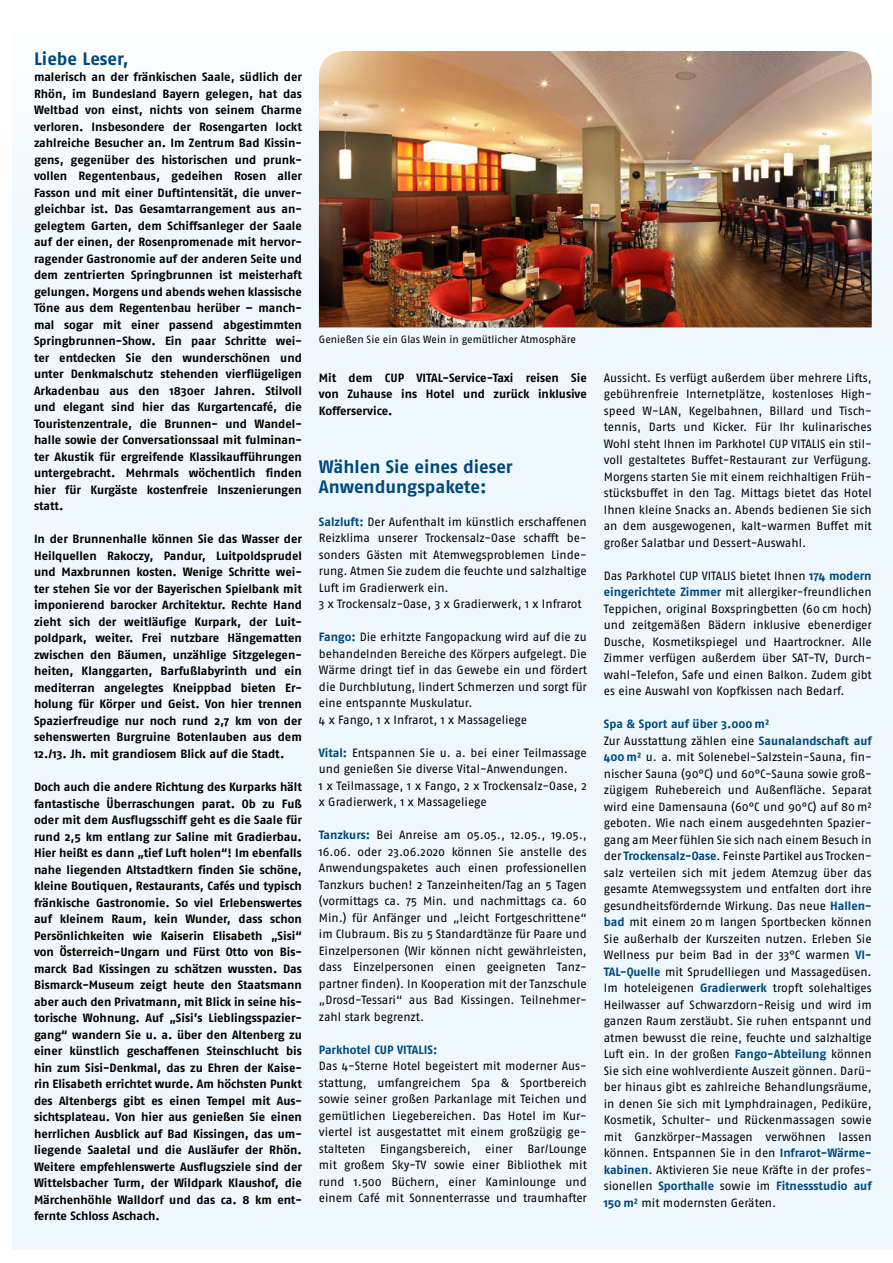
<style>
.page{position:relative;width:893px;height:1263px;background:#fff}
.page>*{position:absolute;margin:0;border:0;box-sizing:border-box;transform-origin:0 0}
.t1{font:700 18px/19.5px "Fago OT";letter-spacing:-.005em;color:#00487c}
.t2{font:12px/16.5px "Fago OT";letter-spacing:-.005em;color:#000;text-align:justify}
.t3{font:700 12px/16.5px "Fago OT";color:#000;text-align:justify}
.t4{font:700 12px "Fago OT";color:#00487c}
.t5{font:10.5px "Fago OT";color:#000}
.s1{font-weight:700;color:#00487c}
</style>
<div class="page">
<div style="left:13px;top:13px;width:880px;height:1237px;background:#eef8fe"></div>
<img style="left:319px;top:51px;width:553px;height:276px">
<h1 class="t1" style="left:34px;top:49px;width:96px">Liebe Leser,</h1>
<p class="t3" style="left:34px;top:69px;width:269px">malerisch an der fränkischen Saale, südlich der Rhön, im Bundesland Bayern gelegen, hat das Weltbad von einst, nichts von seinem Charme verloren. Insbesondere der Rosengarten lockt zahlreiche Besucher an. Im Zentrum Bad Kissin&shy;gens, gegenüber des historischen und prunk&shy;vollen Regentenbaus, gedeihen Rosen aller Fasson und mit einer Duftintensität, die unver&shy;gleichbar ist. Das Gesamtarrangement aus an&shy;gelegtem Garten, dem Schiffsanleger der Saale auf der einen, der Rosenpromenade mit hervor&shy;ragender Gastronomie auf der anderen Seite und dem zentrierten Springbrunnen ist meisterhaft gelungen. Morgens und abends wehen klassische Töne aus dem Regentenbau herüber – manch&shy;mal sogar mit einer passend abgestimmten Springbrunnen-Show. Ein paar Schritte wei&shy;ter entdecken Sie den wunderschönen und unter Denkmalschutz stehenden vierflügeligen Arkadenbau aus den 1830er Jahren. Stilvoll und elegant sind hier das Kurgartencafé, die Touristenzentrale, die Brunnen- und Wandel&shy;halle sowie der Conversationssaal mit fulminan&shy;ter Akustik für ergreifende Klassikaufführungen untergebracht. Mehrmals wöchentlich finden hier für Kurgäste kostenfreie Inszenierungen statt.</p>
<p class="t3" style="left:34px;top:531px;width:270px">In der Brunnenhalle können Sie das Wasser der Heilquellen Rakoczy, Pandur, Luitpoldsprudel und Maxbrunnen kosten. Wenige Schritte wei&shy;ter stehen Sie vor der Bayerischen Spielbank mit imponierend barocker Architektur. Rechte Hand zieht sich der weitläufige Kurpark, der Luit&shy;poldpark, weiter. Frei nutzbare Hängematten zwischen den Bäumen, unzählige Sitzgelegen&shy;heiten, Klanggarten, Barfußlabyrinth und ein mediterran angelegtes Kneippbad bieten Er&shy;holung für Körper und Geist. Von hier trennen Spazierfreudige nur noch rund 2,7 km von der sehenswerten Burgruine Botenlauben aus dem 12./13. Jh. mit grandiosem Blick auf die Stadt.</p>
<p class="t3" style="left:34px;top:778px;width:270px">Doch auch die andere Richtung des Kurparks hält fantastische Überraschungen parat. Ob zu Fuß oder mit dem Ausflugsschiff geht es die Saale für rund 2,5 km entlang zur Saline mit Gradierbau.<br>Hier heißt es dann „tief Luft holen“! Im ebenfalls nahe liegenden Altstadtkern finden Sie schöne, kleine Boutiquen, Restaurants, Cafés und typisch fränkische Gastronomie. So viel Erlebenswertes auf kleinem Raum, kein Wunder, dass schon Persönlichkeiten wie Kaiserin Elisabeth „Sisi“ von Österreich-Ungarn und Fürst Otto von Bis&shy;marck Bad Kissingen zu schätzen wussten. Das Bismarck-Museum zeigt heute den Staatsmann aber auch den Privatmann, mit Blick in seine his&shy;torische Wohnung. Auf „Sisi’s Lieblingsspazier&shy;gang“ wandern Sie u. a. über den Altenberg zu einer künstlich geschaffenen Steinschlucht bis hin zum Sisi-Denkmal, das zu Ehren der Kaise&shy;rin Elisabeth errichtet wurde. Am höchsten Punkt des Altenbergs gibt es einen Tempel mit Aus&shy;sichtsplateau. Von hier aus genießen Sie einen herrlichen Ausblick auf Bad Kissingen, das um&shy;liegende Saaletal und die Ausläufer der Rhön.<br>Weitere empfehlenswerte Ausflugsziele sind der Wittelsbacher Turm, der Wildpark Klaushof, die Märchenhöhle Walldorf und das ca. 8 km ent&shy;fernte Schloss Aschach.</p>
<p class="t5" style="left:319px;top:333px;width:258px">Genießen Sie ein Glas Wein in gemütlicher Atmosphäre</p>
<p class="t3" style="left:319px;top:369px;width:269px">Mit dem CUP VITAL-Service-Taxi reisen Sie von Zuhause ins Hotel und zurück inklusive Kofferservice.</p>
<h1 class="t1" style="left:319px;top:457px;width:195px">Wählen Sie eines dieser<br>Anwendungspakete:</h1>
<p class="t2" style="left:319px;top:513px;width:269px;text-align:left"><span class="s1">Salzluft:</span> Der Aufenthalt im künstlich erschaffenen Reizklima unserer Trockensalz‑Oase schafft be&shy;sonders Gästen mit Atemwegsproblemen Linde&shy;rung. Atmen Sie zudem die feuchte und salzhaltige Luft im Gradierwerk ein.<br>3 x Trockensalz-Oase, 3 x Gradierwerk, 1 x Infrarot</p>
<p class="t2" style="left:319px;top:629px;width:269px;text-align:left"><span class="s1">Fango:</span> Die erhitzte Fangopackung wird auf die zu behandelnden Bereiche des Körpers aufgelegt. Die Wärme dringt tief in das Gewebe ein und fördert die Durchblutung, lindert Schmerzen und sorgt für eine entspannte Muskulatur.<br>4 x Fango, 1 x Infrarot, 1 x Massageliege</p>
<p class="t2" style="left:319px;top:744px;width:269px;text-align:left"><span class="s1">Vital:</span> Entspannen Sie u. a. bei einer Teilmassage und genießen Sie diverse Vital-Anwendungen.<br>1 x Teilmassage, 1 x Fango, 2 x Trockensalz-Oase, 2 x Gradierwerk, 1 x Massageliege</p>
<p class="t2" style="left:319px;top:827px;width:269px"><span class="s1">Tanzkurs:</span> Bei Anreise am 05.05., 12.05., 19.05., 16.06. oder 23.06.2020 können Sie anstelle des Anwendungspaketes auch einen professionellen Tanzkurs buchen! 2 Tanzeinheiten/Tag an 5 Tagen (vormittags ca. 75 Min. und nachmittags ca. 60<br>Min.) für Anfänger und „leicht Fortgeschrittene“ im Clubraum. Bis zu 5 Standardtänze für Paare und Einzelpersonen (Wir können nicht gewährleisten, dass Einzelpersonen einen geeigneten Tanz&shy;partner finden). In Kooperation mit der Tanzschule „Drosd-Tessari“ aus Bad Kissingen. Teilnehmer&shy;zahl stark begrenzt.</p>
<p class="t4" style="left:319px;top:1042px;width:120px">Parkhotel CUP VITALIS:</p>
<p class="t2" style="left:319px;top:1058px;width:270px">Das 4-Sterne Hotel begeistert mit moderner Aus&shy;stattung, umfangreichem Spa &amp; Sportbereich sowie seiner großen Parkanlage mit Teichen und gemütlichen Liegebereichen. Das Hotel im Kur&shy;viertel ist ausgestattet mit einem großzügig ge&shy;stalteten Eingangsbereich, einer Bar/Lounge mit großem Sky-TV sowie einer Bibliothek mit rund 1.500 Büchern, einer Kaminlounge und einem Café mit Sonnenterrasse und traumhafter</p>
<p class="t2" style="left:604px;top:369px;width:269px">Aussicht. Es verfügt außerdem über mehrere Lifts, gebührenfreie Internetplätze, kostenloses High&shy;speed W-LAN, Kegelbahnen, Billard und Tisch&shy;tennis, Darts und Kicker. Für Ihr kulinarisches Wohl steht Ihnen im Parkhotel CUP VITALIS ein stil&shy;voll gestaltetes Buffet-Restaurant zur Verfügung.<br>Morgens starten Sie mit einem reichhaltigen Früh&shy;stücksbuffet in den Tag. Mittags bietet das Hotel Ihnen kleine Snacks an. Abends bedienen Sie sich an dem ausgewogenen, kalt-warmen Buffet mit großer Salatbar und Dessert-Auswahl.</p>
<p class="t2" style="left:604px;top:567px;width:270px">Das Parkhotel CUP VITALIS bietet Ihnen <span class="s1">174 modern eingerichtete Zimmer</span> mit allergiker-freundlichen Teppichen, original Boxspringbetten (60 cm hoch) und zeitgemäßen Bädern inklusive ebenerdiger Dusche, Kosmetikspiegel und Haartrockner. Alle Zimmer verfügen außerdem über SAT-TV, Durch&shy;wahl-Telefon, Safe und einen Balkon. Zudem gibt es eine Auswahl von Kopfkissen nach Bedarf.</p>
<p class="t2" style="left:604px;top:716px;width:269px;text-align:left"><span class="s1">Spa &amp; Sport auf über 3.000 m²<br></span>Zur Ausstattung zählen eine <span class="s1">Saunalandschaft auf 400 m²</span> u. a. mit Solenebel-Salzstein-Sauna, fin&shy;nischer Sauna (90°C) und 60°C-Sauna sowie groß&shy;zügigem Ruhebereich und Außenfläche. Separat wird eine Damensauna (60°C und 90°C) auf 80 m² geboten. Wie nach einem ausgedehnten Spazier&shy;gang am Meer fühlen Sie sich nach einem Besuch in der <span class="s1">Trockensalz-Oase</span>. Feinste Partikel aus Trocken&shy;salz verteilen sich mit jedem Atemzug über das gesamte Atemwegssystem und entfalten dort ihre gesundheitsfördernde Wirkung. Das neue <span class="s1">Hallen&shy;bad</span> mit einem 20 m langen Sportbecken können Sie außerhalb der Kurszeiten nutzen. Erleben Sie Wellness pur beim Bad in der 33°C warmen <span class="s1">VI-TAL-Quelle</span> mit Sprudelliegen und Massagedüsen.<br>Im hoteleigenen <span class="s1">Gradierwerk</span> tropft solehaltiges Heilwasser auf Schwarzdorn-Reisig und wird im ganzen Raum zerstäubt. Sie ruhen entspannt und atmen bewusst die reine, feuchte und salzhaltige Luft ein. In der großen <span class="s1">Fango-Abteilung</span> können Sie sich eine wohlverdiente Auszeit gönnen. Darü&shy;ber hinaus gibt es zahlreiche Behandlungsräume, in denen Sie sich mit Lymphdrainagen, Pediküre, Kosmetik, Schulter- und Rückenmassagen sowie mit Ganzkörper-Massagen verwöhnen lassen können. Entspannen Sie in den <span class="s1">Infrarot-Wärme&shy;kabinen</span>. Aktivieren Sie neue Kräfte in der profes&shy;sionellen <span class="s1">Sporthalle</span> sowie im <span class="s1">Fitnessstudio auf 150 m²</span> mit modernsten Geräten.</p>
</div>
